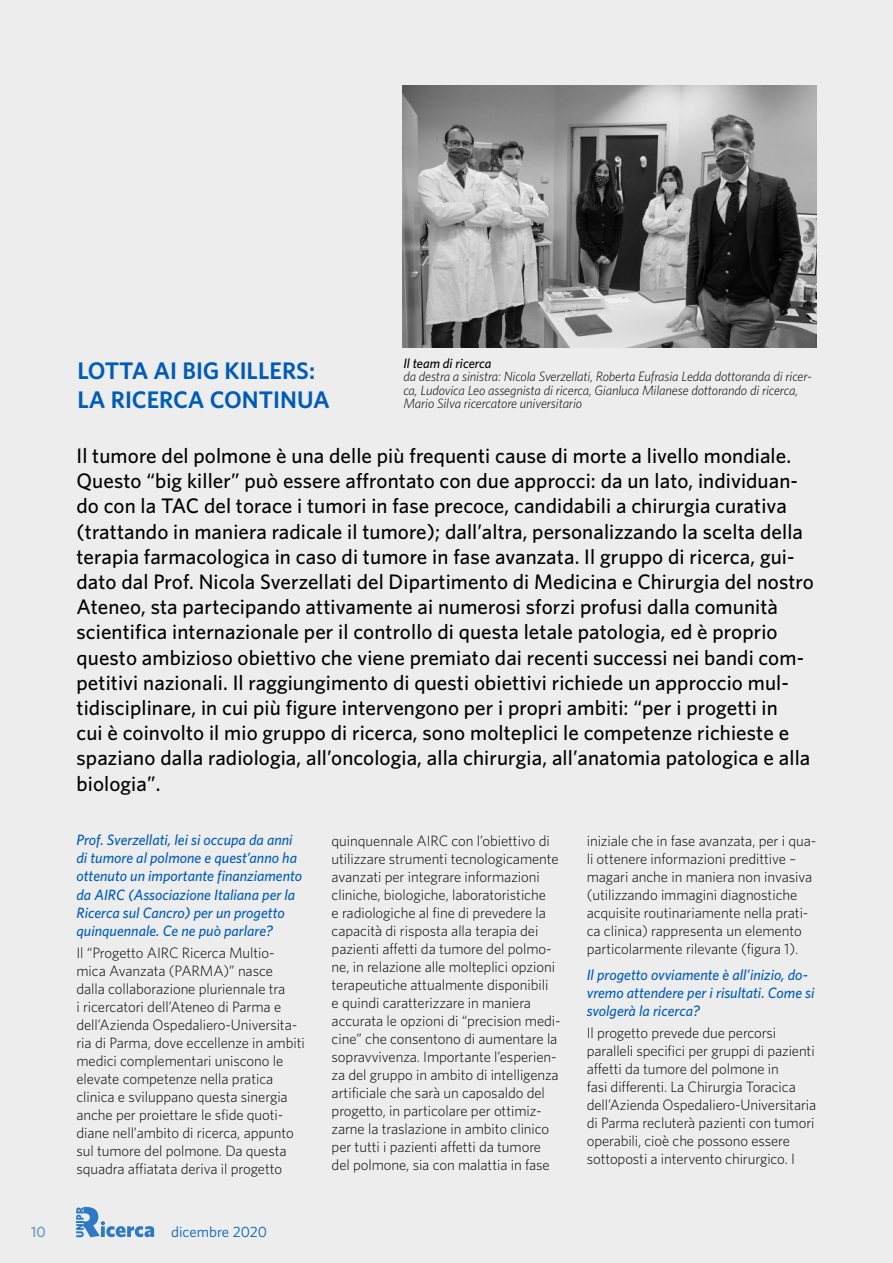
<style>
.page{position:relative;width:893px;height:1263px;background:#ededed}
.page>*{position:absolute;margin:0;border:0;box-sizing:border-box;transform-origin:0 0}
.t1{font:600 24px/28.8px "Whitney";color:#005cb9}
.t2{font:500 21px/25.2px "Whitney";letter-spacing:.005em;color:#000}
.t3{font:300 15px/18px "Whitney";letter-spacing:-.005em;color:#000}
.t4{font:italic 500 15px/18px "Whitney";color:#005cb9}
.t5{font:15px "Whitney";color:#0063ba}
.t6{font:500 15px "Whitney";color:#6592ca}
.t7{font:italic 300 13.5px/13.5px "Whitney";letter-spacing:-.01em;color:#000}
.t8{font:italic 500 13.5px "Whitney";color:#000}
</style>
<div class="page">
<svg style="left:76px;top:1207px;width:78px;height:30px"></svg>
<img style="left:403px;top:85px;width:413px;height:262px">
<p class="t8" style="left:403px;top:354px;width:90px">Il team di ricerca</p>
<p class="t7" style="left:403px;top:369px;width:410px">da destra a sinistra: Nicola Sverzellati, Roberta Eufrasia Ledda dottoranda di ricer&shy;ca, Ludovica Leo assegnista di ricerca, Gianluca Milanese dottorando di ricerca,<br>Mario Silva ricercatore universitario</p>
<h1 class="t1" style="left:78px;top:356px;width:254px">LOTTA AI BIG KILLERS:<br>LA RICERCA CONTINUA</h1>
<p class="t2" style="left:77px;top:443px;width:739px">Il tumore del polmone è una delle più frequenti cause di morte a livello mondiale.<br>Questo “big killer” può essere affrontato con due approcci: da un lato, individuan&shy;do con la TAC del torace i tumori in fase precoce, candidabili a chirurgia curativa (trattando in maniera radicale il tumore); dall’altra, personalizzando la scelta della terapia farmacologica in caso di tumore in fase avanzata. Il gruppo di ricerca, gui&shy;dato dal Prof. Nicola Sverzellati del Dipartimento di Medicina e Chirurgia del nostro Ateneo, sta partecipando attivamente ai numerosi sforzi profusi dalla comunità scientifica internazionale per il controllo di questa letale patologia, ed è proprio questo ambizioso obiettivo che viene premiato dai recenti successi nei bandi com&shy;petitivi nazionali. Il raggiungimento di questi obiettivi richiede un approccio mul&shy;tidisciplinare, in cui più figure intervengono per i propri ambiti: “per i progetti in<br>cui è coinvolto il mio gruppo di ricerca, sono molteplici le competenze richieste e spaziano dalla radiologia, all’oncologia, alla chirurgia, all’anatomia patologica e alla biologia”.</p>
<p class="t4" style="left:76px;top:831px;width:227px">Prof. Sverzellati, lei si occupa da anni di tumore al polmone e quest’anno ha ottenuto un importante finanziamento da AIRC (Associazione Italiana per la Ricerca sul Cancro) per un progetto quinquennale. Ce ne può parlare?</p>
<p class="t3" style="left:76px;top:943px;width:230px">Il “Progetto AIRC Ricerca Multio&shy;mica Avanzata (PARMA)” nasce dalla collaborazione pluriennale tra<br>i ricercatori dell’Ateneo di Parma e dell’Azienda Ospedaliero-Universita&shy;ria di Parma, dove eccellenze in ambiti medici complementari uniscono le elevate competenze nella pratica clinica e sviluppano questa sinergia anche per proiettare le sfide quoti&shy;diane nell’ambito di ricerca, appunto sul tumore del polmone. Da questa squadra affiatata deriva il progetto</p>
<p class="t6" style="left:31px;top:1222px;width:16px">10</p>
<p class="t5" style="left:171px;top:1222px;width:97px">dicembre 2020</p>
<p class="t3" style="left:332px;top:832px;width:231px">quinquennale AIRC con l’obiettivo di utilizzare strumenti tecnologicamente avanzati per integrare informazioni cliniche, biologiche, laboratoristiche<br>e radiologiche al fine di prevedere la capacità di risposta alla terapia dei pazienti affetti da tumore del polmo&shy;ne, in relazione alle molteplici opzioni terapeutiche attualmente disponibili<br>e quindi caratterizzare in maniera accurata le opzioni di “precision medi&shy;cine” che consentono di aumentare la sopravvivenza. Importante l’esperien&shy;za del gruppo in ambito di intelligenza artificiale che sarà un caposaldo del progetto, in particolare per ottimiz&shy;zarne la traslazione in ambito clinico per tutti i pazienti affetti da tumore del polmone, sia con malattia in fase</p>
<p class="t3" style="left:587px;top:831px;width:231px">iniziale che in fase avanzata, per i qua&shy;li ottenere informazioni predittive – magari anche in maniera non invasiva (utilizzando immagini diagnostiche acquisite routinariamente nella prati&shy;ca clinica) rappresenta un elemento particolarmente rilevante (figura 1).</p>
<p class="t4" style="left:587px;top:965px;width:229px">Il progetto ovviamente è all’inizio, do&shy;vremo attendere per i risultati. Come si svolgerà la ricerca?</p>
<p class="t3" style="left:587px;top:1023px;width:231px">Il progetto prevede due percorsi paralleli specifici per gruppi di pazienti affetti da tumore del polmone in<br>fasi differenti. La Chirurgia Toracica dell’Azienda Ospedaliero-Universitaria di Parma recluterà pazienti con tumori operabili, cioè che possono essere sottoposti a intervento chirurgico. I</p>
</div>
